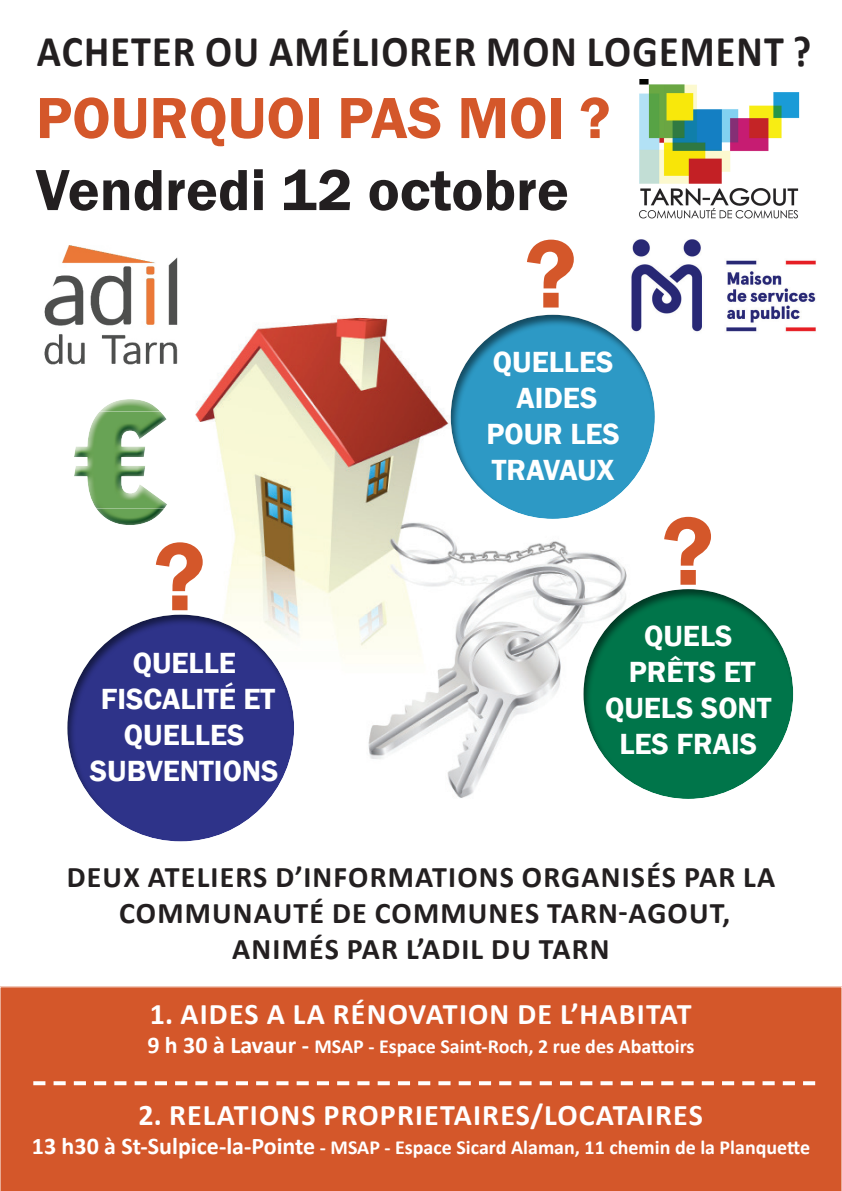
<style>
.page{position:relative;width:842px;height:1191px;background:#fff}
.page>*{position:absolute;margin:0;border:0;box-sizing:border-box;transform-origin:0 0}
.t1{font:600 100px "Franklin Gothic";color:#d4572a}
.t2{font:600 60px "Franklin Gothic";color:#231f20}
.t3{font:600 60px "Franklin Gothic";color:#d4572a}
.t4{font:700 44px "Calibri";letter-spacing:.03em;color:#231f20;scale:.91 1}
.t5{font:700 30px/36px "Calibri";letter-spacing:.04em;color:#231f20;text-align:center}
.t6{font:600 30px/36px "Franklin Gothic";color:#fff;text-align:center}
.t7{font:700 30px "Calibri";letter-spacing:.04em;color:#fff}
.t8{font:700 20px "Calibri";color:#fff}
.s1{font-size:24px}
</style>
<div class="page">
<img style="left:225px;top:317px;width:402px;height:481px">
<div style="left:50px;top:359px;width:352px;height:208px;background:#fff;opacity:.75"></div>
<img style="left:639px;top:79px;width:161px;height:140px">
<div style="left:582px;top:588px;width:212px;height:212px;background:#485657;opacity:.75"></div>
<div style="left:66px;top:614px;width:229px;height:229px;background:#485657;opacity:.75"></div>
<div style="left:449px;top:314px;width:206px;height:206px;background:#485657;opacity:.75"></div>
<img style="left:44px;top:246px;width:142px;height:122px">
<div style="left:0;top:986px;width:842px;height:205px;background:#d4572a"></div>
<svg style="left:33px;top:1081px;width:782px;height:4px"></svg>
<img style="left:630px;top:240px;width:186px;height:94px">
<h3 class="t4" style="left:37px;top:23px;width:853px">ACHETER OU AMÉLIORER MON LOGEMENT ?</h3>
<h2 class="t3" style="left:36px;top:81px;width:576px">POURQUOI PAS MOI ?</h2>
<h2 class="t2" style="left:36px;top:153px;width:534px">Vendredi 12 octobre</h2>
<h1 class="t1" style="left:526px;top:212px;width:52px">?</h1>
<h1 class="t1" style="left:154px;top:515px;width:52px">?</h1>
<h3 class="t6" style="left:90px;top:645px;width:190px">QUELLE<br>FISCALITÉ ET<br>QUELLES<br>SUBVENTIONS</h3>
<h3 class="t6" style="left:486px;top:344px;width:135px">QUELLES<br>AIDES<br>POUR LES<br>TRAVAUX</h3>
<h1 class="t1" style="left:663px;top:490px;width:52px">?</h1>
<h3 class="t6" style="left:605px;top:618px;width:168px">QUELS<br>PRÊTS ET<br>QUELS SONT<br>LES FRAIS</h3>
<h3 class="t5" style="left:67px;top:859px;width:710px">DEUX ATELIERS D’INFORMATIONS ORGANISÉS PAR LA<br>COMMUNAUTÉ DE COMMUNES TARN-AGOUT,<br>ANIMÉS PAR L’ADIL DU TARN</h3>
<h3 class="t7" style="left:150px;top:994px;width:543px">1. AIDES A LA RÉNOVATION DE L’HABITAT</h3>
<p class="t8" style="left:147px;top:1033px;width:549px"><span class="s1">9 h 30 à Lavaur -</span> MSAP - Espace Saint-Roch, 2 rue des Abattoirs</p>
<h3 class="t7" style="left:138px;top:1095px;width:566px">2. RELATIONS PROPRIETAIRES/LOCATAIRES</h3>
<p class="t8" style="left:32px;top:1134px;width:780px"><span class="s1">13 h30 à St-Sulpice-la-Pointe</span> - MSAP - Espace Sicard Alaman, 11 chemin de la Planquette</p>
</div>
